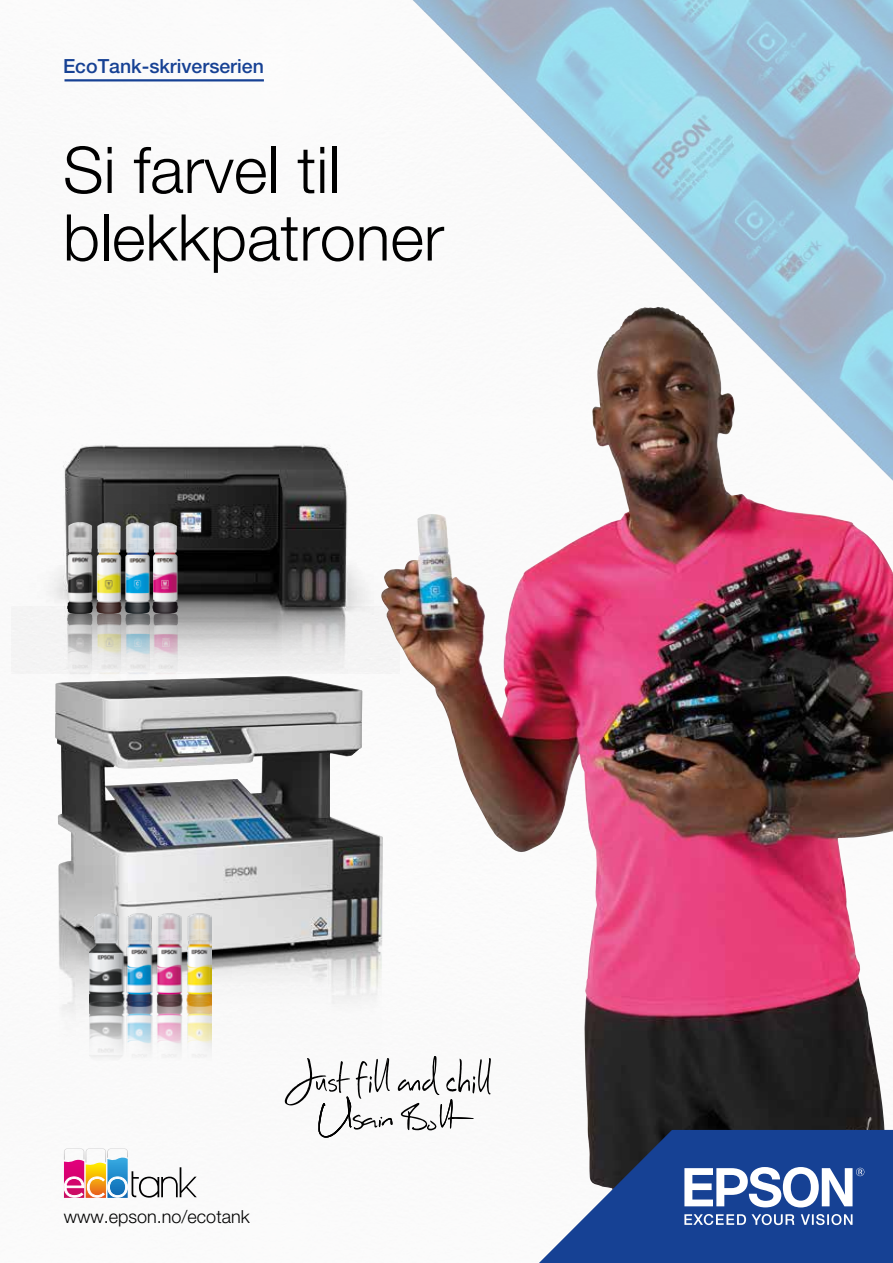
<style>
.page{position:relative;width:893px;height:1263px;background:#fff}
.page>*{position:absolute;margin:0;border:0;box-sizing:border-box;transform-origin:0 0}
.t1{font:300 64.5px/67.5px "Helvetica Neue LT";color:#000}
.t2{font:500 19.5px "Helvetica Neue LT";color:#164194}
.t3{font:300 18px "Helvetica Neue LT";color:#000}
</style>
<div class="page">
<img style="left:11px;top:79px;width:882px;height:1119px">
<img style="left:400px;top:0;width:493px;height:494px">
<hr style="left:65px;top:79px;width:199px;height:2px;background:#164194">
<img style="left:55px;top:676px;width:328px;height:383px">
<img style="left:55px;top:682px;width:328px;height:280px">
<img style="left:13px;top:411px;width:371px;height:262px">
<img style="left:125px;top:522px;width:54px;height:183px">
<img style="left:96px;top:522px;width:26px;height:183px">
<img style="left:67px;top:522px;width:26px;height:182px">
<svg style="left:285px;top:1057px;width:206px;height:81px"></svg>
<img style="left:384px;top:307px;width:274px;height:411px">
<img style="left:89px;top:912px;width:123px;height:90px">
<img style="left:89px;top:1002px;width:123px;height:94px">
<svg style="left:64px;top:1148px;width:133px;height:50px"></svg>
<svg style="left:539px;top:1130px;width:354px;height:133px;fill:#164194"></svg>
<svg style="left:684px;top:1167px;width:180px;height:58px"></svg>
<p class="t2" style="left:63px;top:54px;width:202px">EcoTank-skriverserien</p>
<p class="t1" style="left:63px;top:135px;width:383px">Si farvel til blekkpatroner</p>
<p class="t3" style="left:64px;top:1205px;width:187px">www.epson.no/ecotank</p>
</div>
